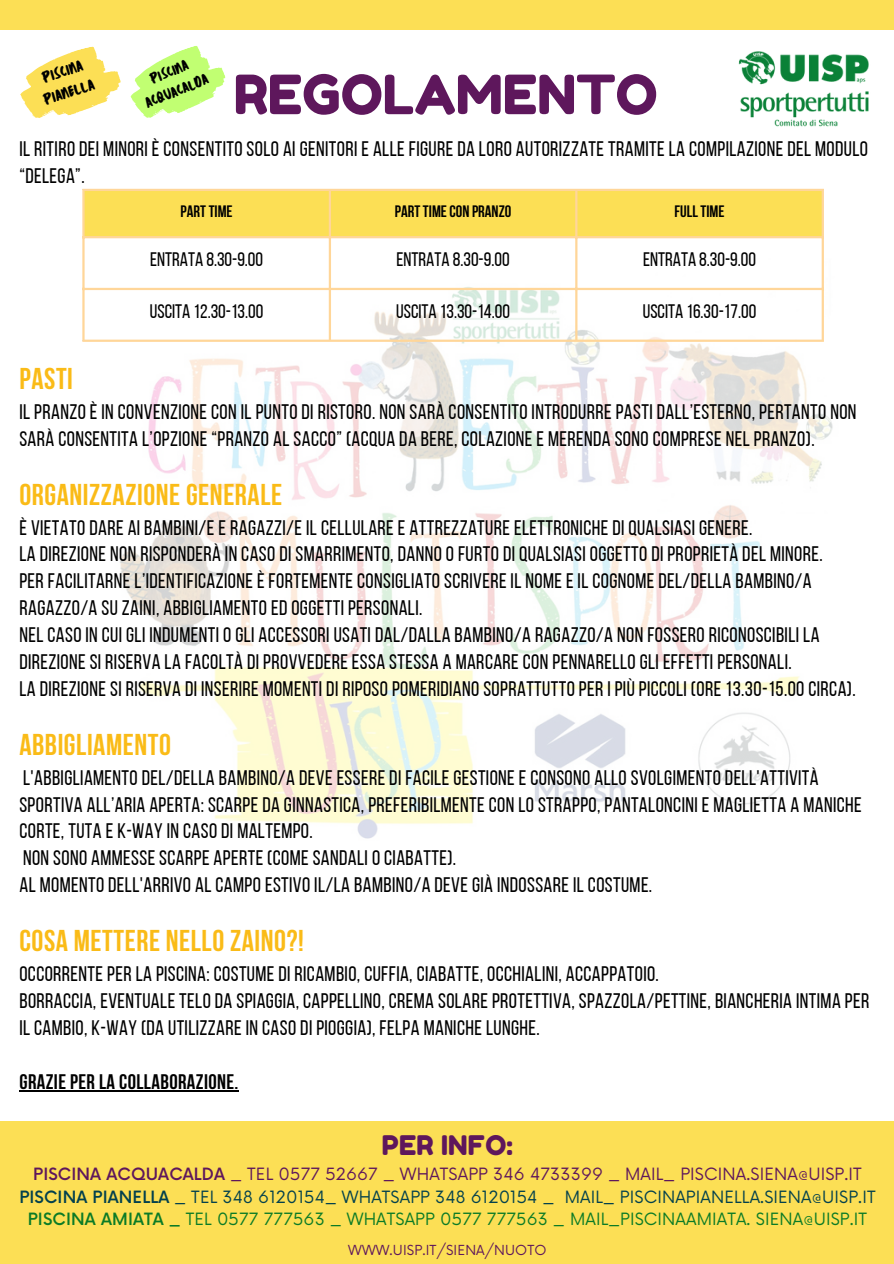
<style>
.page{position:relative;width:894px;height:1264px;background:#fff}
.page>*{position:absolute;margin:0;border:0;box-sizing:border-box;transform-origin:0 0}
.t1{font:54px "Fredoka One";color:#5e175c}
.t2{font:700 30px "Bebas Neue";letter-spacing:.02em;color:#fabb17}
.t3{font:27px "Fredoka One";letter-spacing:.01em;color:#5e175c}
.t4{font:21px/26.8px "Bebas Neue";letter-spacing:.02em;color:#000}
.t5{font:700 21px "Bebas Neue";letter-spacing:.02em;color:#000}
.t6{font:19.5px "Bebas Neue";color:#000}
.t7{font:16.5px/22.5px "Now";letter-spacing:.01em;color:#03414d;text-align:center}
.t8{font:700 16.5px "Bebas Neue";color:#000}
.t9{font:15.45px/21.3px "TC October Regular";color:#000;text-align:center}
.t10{font:14.7px "TC October Regular";color:#000}
.t11{font:13.5px "Now";letter-spacing:.01em;color:#5e175c}
.s1{font-weight:500;color:#5e175c}
.s2{color:#5e175c}
.s3{font-weight:500}
.s4{font-weight:500;color:#0b7b26}
.s5{color:#0b7b26}
</style>
<div class="page">
<div style="left:0;top:1121px;width:893px;height:142px;background:#fcdf55"></div>
<div style="left:0;top:0;width:893px;height:29px;background:#fcdf55"></div>
<img style="left:85px;top:258px;width:748px;height:581px">
<hr style="left:19px;top:1089px;width:220px;height:2px;background:#000">
<div style="left:85px;top:191px;width:736px;height:45px;background:#fcdf55"></div>
<hr style="left:82px;top:191px;width:3px;height:148px;background:#ffd699">
<hr style="left:329px;top:191px;width:2px;height:148px;background:#ffd699">
<hr style="left:575px;top:191px;width:2px;height:148px;background:#ffd699">
<hr style="left:821px;top:191px;width:2px;height:148px;background:#ffd699">
<hr style="left:82px;top:189px;width:741px;height:2px;background:#ffd699">
<hr style="left:82px;top:236px;width:741px;height:2px;background:#ffd699">
<hr style="left:82px;top:288px;width:741px;height:2px;background:#ffd699">
<hr style="left:82px;top:339px;width:741px;height:3px;background:#ffd699">
<img style="left:738px;top:52px;width:131px;height:75px">
<svg style="left:20px;top:46px;width:206px;height:72px"></svg>
<p class="t9" style="left:34px;top:70px;width:55px;rotate:-18deg">PISCINA<br>PIANELLA</p>
<p class="t10" style="left:146px;top:69px;width:42px;rotate:-22deg">PISCINA</p>
<p class="t10" style="left:141px;top:93px;width:69px;rotate:-22deg">ACQUACALDA</p>
<p class="t1" style="left:234px;top:62px;width:425px">REGOLAMENTO</p>
<p class="t4" style="left:19px;top:137px;width:849px">IL RITIRO DEI MINORI È CONSENTITO SOLO AI GENITORI E ALLE FIGURE DA LORO AUTORIZZATE TRAMITE LA COMPILAZIONE DEL MODULO “DELEGA”.</p>
<h1 class="t8" style="left:180px;top:204px;width:54px">PARTTIME</h1>
<h3 class="t8" style="left:395px;top:204px;width:118px">PARTTIMECON PRANZO</h3>
<h3 class="t8" style="left:674px;top:204px;width:51px">FULLTIME</h3>
<h3 class="t6" style="left:150px;top:252px;width:114px">ENTRATA 8.30-9.00</h3>
<h3 class="t6" style="left:396px;top:252px;width:114px">ENTRATA 8.30-9.00</h3>
<h3 class="t6" style="left:643px;top:252px;width:114px">ENTRATA 8.30-9.00</h3>
<h2 class="t6" style="left:150px;top:303px;width:115px">USCITA 12.30-13.00</h2>
<p class="t6" style="left:396px;top:303px;width:115px">USCITA 13.30-14.00</p>
<p class="t6" style="left:642px;top:303px;width:115px">USCITA 16.30-17.00</p>
<p class="t2" style="left:19px;top:366px;width:55px">PASTI</p>
<p class="t4" style="left:19px;top:400px;width:838px">IL PRANZO È IN CONVENZIONE CON IL PUNTO DI RISTORO. NON SARÀ CONSENTITO INTRODURRE PASTI DALL’ESTERNO, PERTANTO NON<br>SARÀ CONSENTITA L’OPZIONE “PRANZO AL SACCO” (ACQUA DA BERE, COLAZIONE E MERENDA SONO COMPRESE NEL PRANZO).</p>
<p class="t2" style="left:19px;top:482px;width:264px">ORGANIZZAZIONE GENERALE</p>
<p class="t4" style="left:19px;top:516px;width:837px">È VIETATO DARE AI BAMBINI/E E RAGAZZI/E IL CELLULARE E ATTREZZATURE ELETTRONICHE DI QUALSIASI GENERE.<br>LA DIREZIONE NON RISPONDERÀ IN CASO DI SMARRIMENTO, DANNO O FURTO DI QUALSIASI OGGETTO DI PROPRIETÀ DEL MINORE.<br>PER FACILITARNE L’IDENTIFICAZIONE È FORTEMENTE CONSIGLIATO SCRIVERE IL NOME E IL COGNOME DEL/DELLA BAMBINO/A RAGAZZO/A SU ZAINI, ABBIGLIAMENTO ED OGGETTI PERSONALI.<br>NEL CASO IN CUI GLI INDUMENTI O GLI ACCESSORI USATI DAL/DALLA BAMBINO/A RAGAZZO/A NON FOSSERO RICONOSCIBILI LA DIREZIONE SI RISERVA LA FACOLTÀ DI PROVVEDERE ESSA STESSA A MARCARE CON PENNARELLO GLI EFFETTI PERSONALI.<br>LA DIREZIONE SI RISERVA DI INSERIRE MOMENTI DI RIPOSO POMERIDIANO SOPRATTUTTO PER I PIÙ PICCOLI (ORE 13.30-15.00 CIRCA).</p>
<p class="t2" style="left:19px;top:732px;width:153px">ABBIGLIAMENTO</p>
<p class="t4" style="left:19px;top:766px;width:843px">L'ABBIGLIAMENTO DEL/DELLA BAMBINO/A DEVE ESSERE DI FACILE GESTIONE E CONSONO ALLO SVOLGIMENTO DELL'ATTIVITÀ SPORTIVA ALL’ARIA APERTA: SCARPE DA GINNASTICA, PREFERIBILMENTE CON LO STRAPPO, PANTALONCINI E MAGLIETTA A MANICHE CORTE, TUTA E K-WAY IN CASO DI MALTEMPO.<br>NON SONO AMMESSE SCARPE APERTE (COME SANDALI O CIABATTE).<br>AL MOMENTO DELL'ARRIVO AL CAMPO ESTIVO IL/LA BAMBINO/A DEVE GIÀ INDOSSARE IL COSTUME.</p>
<h4 class="t2" style="left:19px;top:928px;width:286px">COSA METTERE NELLO ZAINO?!</h4>
<h4 class="t4" style="left:19px;top:962px;width:851px">OCCORRENTE PER LA PISCINA: COSTUME DI RICAMBIO, CUFFIA, CIABATTE, OCCHIALINI, ACCAPPATOIO.<br>BORRACCIA, EVENTUALE TELO DA SPIAGGIA, CAPPELLINO, CREMA SOLARE PROTETTIVA, SPAZZOLA/PETTINE, BIANCHERIA INTIMA PER<br>IL CAMBIO, K-WAY (DA UTILIZZARE IN CASO DI PIOGGIA), FELPA MANICHE LUNGHE.</h4>
<p class="t5" style="left:19px;top:1072px;width:220px">GRAZIE PER LA COLLABORAZIONE.</p>
<p class="t3" style="left:382px;top:1128px;width:132px">PER INFO:</p>
<p class="t7" style="left:19px;top:1163px;width:857px"><span class="s1">PISCINA ACQUACALDA</span> <span class="s2">_ TEL 0577 52667 _ WHATSAPP 346 4733399 _ MAIL_ PISCINA.SIENA@UISP.IT<br></span><span class="s3">PISCINA PIANELLA</span> _ TEL 348 6120154_ WHATSAPP 348 6120154 _ MAIL_ PISCINAPIANELLA.SIENA@UISP.IT<br><span class="s4">PISCINA AMIATA _</span> <span class="s5">TEL 0577 777563 _ WHATSAPP 0577 777563 _ MAIL_PISCINAAMIATA. SIENA@UISP.IT</span></p>
<p class="t11" style="left:348px;top:1242px;width:200px">WWW.UISP.IT/SIENA/NUOTO</p>
</div>
